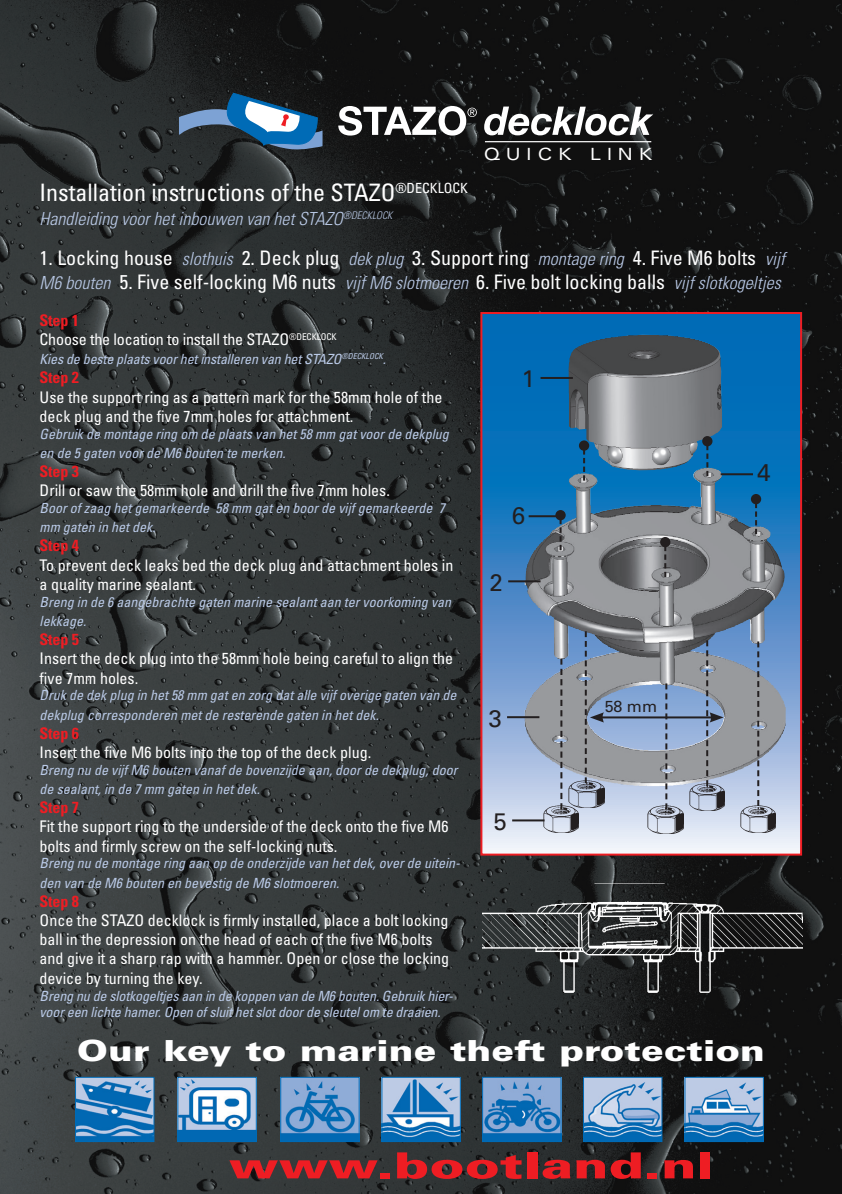
<style>
.page{position:relative;width:842px;height:1194px;background:#fff}
.page>*{position:absolute;margin:0;border:0;box-sizing:border-box;transform-origin:0 0}
.t1{font:900 36px "Univers";color:#ee1d23;scale:1.47 1}
.t2{font:900 29px "Univers";color:#fff;scale:1.28 1}
.t3{font:condensed 24px "Univers";color:#fff}
.t4{font:24px "Univers";color:#231f20}
.t5{font:condensed 20px/24px "Univers";color:#fff}
.t6{font:italic 300 condensed 18px "Univers";color:#bacae7}
.t7{font:expanded 16.8px "Univers";letter-spacing:.35em;color:#fff}
.t8{font:condensed 16px/19.2px "Univers";color:#fff}
.t9{font:700 condensed 16px "Univers";letter-spacing:-.01em;color:#ee1d23}
.t10{font:16px "Univers";color:#231f20}
.t11{font:italic condensed 14px/19.2px "Univers";color:#bacae7}
.s1{font-weight:300;font-style:italic;font-size:18px;color:#bacae7}
.s2{font-weight:700;color:#ee1d23}
</style>
<div class="page">
<img style="left:0;top:0;width:841px;height:1193px">
<svg style="left:179px;top:93px;width:143px;height:58px;background:#426079"></svg>
<svg style="left:338px;top:106px;width:138px;height:29px"></svg>
<hr style="left:485px;top:141px;width:166px;height:1px;background:#fff">
<svg style="left:484px;top:106px;width:169px;height:29px"></svg>
<img style="left:179px;top:1078px;width:76px;height:61px">
<div style="left:177px;top:1076px;width:80px;height:65px;border:1px solid #006bb6"></div>
<img style="left:77px;top:1078px;width:75px;height:61px">
<div style="left:75px;top:1076px;width:79px;height:65px;border:1px solid #006bb6"></div>
<img style="left:585px;top:1078px;width:75px;height:61px">
<div style="left:583px;top:1076px;width:79px;height:65px;border:1px solid #006bb6"></div>
<img style="left:484px;top:1078px;width:75px;height:61px">
<div style="left:482px;top:1076px;width:79px;height:65px;border:1px solid #006bb6"></div>
<img style="left:383px;top:1078px;width:76px;height:61px">
<div style="left:381px;top:1076px;width:80px;height:65px;border:1px solid #006bb6"></div>
<img style="left:282px;top:1078px;width:75px;height:61px">
<div style="left:280px;top:1076px;width:79px;height:65px;border:1px solid #006bb6"></div>
<img style="left:686px;top:1078px;width:75px;height:61px">
<div style="left:684px;top:1076px;width:79px;height:65px;border:1px solid #006bb6"></div>
<svg style="left:483px;top:315px;width:316px;height:537px;background:#6890b2"></svg>
<div style="left:480px;top:312px;width:322px;height:543px;border:2px solid #ee1d23"></div>
<img style="left:715px;top:479px;width:70px;height:105px">
<img style="left:568px;top:421px;width:149px;height:50px">
<img style="left:647px;top:805px;width:36px;height:28px">
<svg style="left:665px;top:683px;width:2px;height:126px"></svg>
<svg style="left:757px;top:641px;width:2px;height:164px"></svg>
<img style="left:740px;top:805px;width:35px;height:27px">
<img style="left:689px;top:783px;width:35px;height:27px">
<svg style="left:560px;top:658px;width:2px;height:147px"></svg>
<img style="left:543px;top:805px;width:35px;height:27px">
<img style="left:568px;top:780px;width:36px;height:27px">
<hr style="left:507px;top:716px;width:32px;height:2px;background:#231f20">
<hr style="left:540px;top:377px;width:32px;height:2px;background:#231f20">
<hr style="left:508px;top:580px;width:32px;height:2px;background:#231f20">
<hr style="left:720px;top:473px;width:32px;height:2px;background:#231f20">
<hr style="left:512px;top:819px;width:32px;height:2px;background:#231f20">
<img style="left:482px;top:883px;width:320px;height:122px">
<hr style="left:600px;top:716px;width:112px;height:2px;background:#231f20">
<svg style="left:584px;top:631px;width:20px;height:152px;background:#838f9f"></svg>
<svg style="left:706px;top:640px;width:17px;height:146px;background:#8691a1"></svg>
<svg style="left:583px;top:450px;width:2px;height:30px"></svg>
<div style="left:578px;top:440px;width:11px;height:10px;background:#231f20;border-radius:50%"></div>
<svg style="left:559px;top:520px;width:2px;height:30px"></svg>
<div style="left:555px;top:510px;width:10px;height:10px;background:#231f20;border-radius:50%"></div>
<svg style="left:664px;top:547px;width:2px;height:30px"></svg>
<div style="left:660px;top:537px;width:10px;height:10px;background:#231f20;border-radius:50%"></div>
<svg style="left:755px;top:504px;width:2px;height:30px"></svg>
<div style="left:750px;top:494px;width:11px;height:10px;background:#231f20;border-radius:50%"></div>
<svg style="left:706px;top:446px;width:2px;height:30px"></svg>
<div style="left:702px;top:436px;width:10px;height:10px;background:#231f20;border-radius:50%"></div>
<hr style="left:528px;top:515px;width:33px;height:2px;background:#231f20">
<p class="t7" style="left:483px;top:148px;width:170px">QUICK LINK</p>
<h3 class="t3" style="left:40px;top:184px;width:430px">Installation instructions of the STAZO<sup>®DECKLOCK</sup></h3>
<p class="t6" style="left:40px;top:212px;width:354px">Handleiding voor het inbouwen van het STAZO<sup>®DECKLOCK</sup></p>
<h3 class="t5" style="left:40px;top:248px;width:746px">1. Locking house <span class="s1">slothuis</span> 2. Deck plug <span class="s1">dek plug</span> 3. Support ring <span class="s1">montage ring</span> 4. Five M6 bolts <span class="s1">vijf<br>M6 bouten</span> 5. Five self-locking M6 nuts <span class="s1">vijf M6 slotmoeren</span> 6. Five bolt locking balls <span class="s1">vijf slotkogeltjes</span></h3>
<p class="t8" style="left:40px;top:312px;width:298px"><span class="s2">Step 1<br></span>Choose the location to install the STAZO<sup>®DECKLOCK</sup></p>
<p class="t11" style="left:40px;top:351px;width:348px">Kies de beste plaats voor het installeren van het STAZO<sup>®DECKLOCK</sup>.</p>
<p class="t9" style="left:40px;top:372px;width:41px">Step 2</p>
<p class="t8" style="left:40px;top:388px;width:404px">Use the support ring as a pattern mark for the 58mm hole of the deck plug and the five 7mm holes for attachment.</p>
<p class="t11" style="left:40px;top:425px;width:410px">Gebruik de montage ring om de plaats van het 58 mm gat voor de dekplug en de 5 gaten voor de M6 bouten te merken.</p>
<p class="t9" style="left:40px;top:465px;width:41px">Step 3</p>
<p class="t8" style="left:40px;top:482px;width:352px">Drill or saw the 58mm hole and drill the five 7mm holes.</p>
<p class="t11" style="left:40px;top:499px;width:407px">Boor of zaag het gemarkeerde 58 mm gat en boor de vijf gemarkeerde 7 mm gaten in het dek.</p>
<p class="t9" style="left:40px;top:540px;width:41px">Step 4</p>
<p class="t8" style="left:40px;top:556px;width:415px">To prevent deck leaks bed the deck plug and attachment holes in a quality marine sealant.</p>
<p class="t11" style="left:40px;top:593px;width:413px">Breng in de 6 aangebrachte gaten marine sealant aan ter voorkoming van lekkage.</p>
<p class="t9" style="left:40px;top:633px;width:41px">Step 5</p>
<p class="t8" style="left:40px;top:650px;width:415px">Insert the deck plug into the 58mm hole being careful to align the five 7mm holes.</p>
<p class="t11" style="left:40px;top:687px;width:418px">Druk de dek plug in het 58 mm gat en zorg dat alle vijf overige gaten van de dekplug corresponderen met de resterende gaten in het dek.</p>
<p class="t9" style="left:40px;top:727px;width:41px">Step 6</p>
<p class="t8" style="left:40px;top:744px;width:333px">Insert the five M6 bolts into the top of the deck plug.</p>
<p class="t11" style="left:40px;top:761px;width:419px">Breng nu de vijf M6 bouten vanaf de bovenzijde aan, door de dekplug, door de sealant, in de 7 mm gaten in het dek.</p>
<p class="t9" style="left:40px;top:801px;width:41px">Step 7</p>
<p class="t8" style="left:40px;top:818px;width:410px">Fit the support ring to the underside of the deck onto the five M6 bolts and firmly screw on the self-locking nuts.</p>
<p class="t11" style="left:40px;top:855px;width:422px">Breng nu de montage ring aan op de onderzijde van het dek, over de uitein&shy;den van de M6 bouten en bevestig de M6 slotmoeren.</p>
<p class="t9" style="left:40px;top:895px;width:41px">Step 8</p>
<p class="t8" style="left:40px;top:912px;width:411px">Once the STAZO decklock is firmly installed, place a bolt locking ball in the depression on the head of each of the five M6 bolts and give it a sharp rap with a hammer. Open or close the locking device by turning the key.</p>
<p class="t11" style="left:40px;top:988px;width:415px;line-height:16.8px">Breng nu de slotkogeltjes aan in de koppen van de M6 bouten. Gebruik hier&shy;voor een lichte hamer. Open of sluit het slot door de sleutel om te draaien.</p>
<h3 class="t4" style="left:522px;top:370px;width:15px">1</h3>
<h3 class="t4" style="left:757px;top:463px;width:15px">4</h3>
<h3 class="t4" style="left:511px;top:507px;width:15px">6</h3>
<h3 class="t4" style="left:489px;top:573px;width:15px">2</h3>
<p class="t10" style="left:604px;top:700px;width:54px">58 mm</p>
<h3 class="t4" style="left:488px;top:709px;width:15px">3</h3>
<h3 class="t4" style="left:493px;top:812px;width:15px">5</h3>
<h2 class="t2" style="left:77px;top:1040px;width:538px">Our key to marine theft protection</h2>
<h1 class="t1" style="left:229px;top:1152px;width:331px">www.bootland.nl</h1>
</div>
